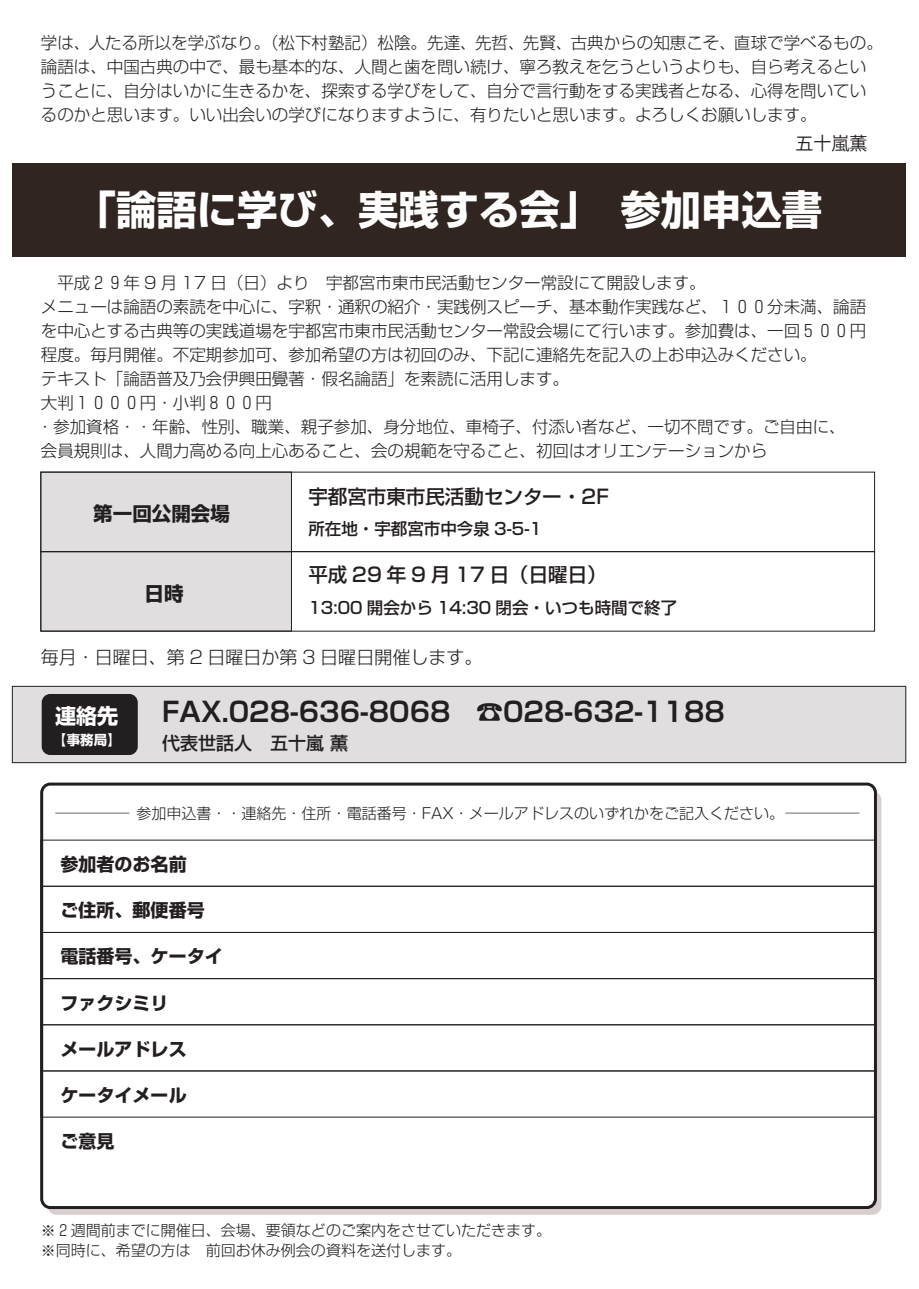
<style>
.page{position:relative;width:919px;height:1289px;background:#fff}
.page>*{position:absolute;margin:0;border:0;box-sizing:border-box;transform-origin:0 0}
.t1{font:700 40.35px "Shin Go";color:#fff}
.t2{font:700 27px "Shin Go De";color:#231f20}
.t3{font:700 21px "Shin Go";color:#fff}
.t4{font:500 19.5px "Shin Go";color:#231f20}
.t5{font:700 19.5px "Shin Go";color:#231f20}
.t6{font:700 18px "Shin Go";color:#231f20}
.t7{font:300 18px "Shin Go";color:#231f20}
.t8{font:500 18px "Shin Go";color:#231f20}
.t9{font:18px "Koz Go Pr 6 N";color:#231f20}
.t10{font:300 16.5px/24px "Shin Go";color:#231f20}
.t11{font:500 16.5px "Shin Go";color:#231f20}
.t12{font:300 15px/20.2px "Shin Go";color:#231f20}
.t13{font:700 13.5px "Shin Go";color:#fff}
</style>
<div class="page">
<div style="left:12px;top:686px;width:893px;height:76px;background:#e0dede;border:1px solid #231f20"></div>
<div style="left:42px;top:694px;width:96px;height:61px;background:#231f20;border-radius:9px"></div>
<svg style="left:48px;top:791px;width:833px;height:423px;fill:#d9cfd0"></svg>
<div style="left:42px;top:784px;width:833px;height:423px;background:#fff;border-radius:9px"></div>
<div style="left:40px;top:782px;width:836px;height:426px;border:3px solid #231f20;border-radius:9px"></div>
<div style="left:41px;top:472px;width:250px;height:80px;background:#e0dede"></div>
<div style="left:41px;top:551px;width:250px;height:80px;background:#e0dede"></div>
<div style="left:12px;top:163px;width:893px;height:93px;background:#302521"></div>
<div style="left:41px;top:886px;width:833px;height:46px;border:1px solid #231f20"></div>
<div style="left:41px;top:932px;width:833px;height:46px;border:1px solid #231f20"></div>
<div style="left:41px;top:978px;width:833px;height:46px;border:1px solid #231f20"></div>
<div style="left:41px;top:1024px;width:833px;height:47px;border:1px solid #231f20"></div>
<div style="left:41px;top:1070px;width:833px;height:47px;border:1px solid #231f20"></div>
<div style="left:41px;top:551px;width:833px;height:80px;border:1px solid #231f20"></div>
<hr style="left:55px;top:812px;width:74px;height:1px;background:#716c6c">
<hr style="left:785px;top:812px;width:74px;height:1px;background:#716c6c">
<p class="t10" style="left:41px;top:30px;width:843px">学は、人たる所以を学ぶなり。（松下村塾記）松陰。先達、先哲、先賢、古典からの知恵こそ、直球で学べるもの。論語は、中国古典の中で、最も基本的な、人間と歯を問い続け、寧ろ教えを乞うというよりも、自ら考えるということに、自分はいかに生きるかを、探索する学びをして、自分で言行動をする実践者となる、心得を問いているのかと思います。いい出会いの学びになりますように、有りたいと思います。よろしくお願いします。</p>
<p class="t9" style="left:795px;top:133px;width:73px">五十嵐薫</p>
<h1 class="t1" style="left:76px;top:182px;width:748px">「論語に学び、実践する会」　参加申込書</h1>
<p class="t10" style="left:37px;top:270px;width:831px">　平成２９年 9 月 17 日（日）より　宇都宮市東市民活動センター常設にて開設します。<br>メニューは論語の素読を中心に、字釈・通釈の紹介・実践例スピーチ、基本動作実践など、１００分未満、論語を中心とする古典等の実践道場を宇都宮市東市民活動センター常設会場にて行います。参加費は、一回５００円程度。毎月開催。不定期参加可、参加希望の方は初回のみ、下記に連絡先を記入の上お申込みください。<br>テキスト「論語普及乃会伊興田覺著・假名論語」を素読に活用します。<br>大判１０００円・小判８００円<br>・参加資格・・年齢、性別、職業、親子参加、身分地位、車椅子、付添い者など、一切不問です。ご自由に、会員規則は、人間力高める向上心あること、会の規範を守ること、初回はオリエンテーションから</p>
<p class="t5" style="left:93px;top:501px;width:138px">第一回公開会場</p>
<p class="t5" style="left:145px;top:580px;width:40px">日時</p>
<p class="t4" style="left:308px;top:483px;width:302px">宇都宮市東市民活動センター・2F</p>
<p class="t11" style="left:308px;top:518px;width:235px">所在地・宇都宮市中今泉 3-5-1</p>
<p class="t4" style="left:308px;top:562px;width:300px">平成 29 年 9 月 17 日（日曜日）</p>
<p class="t11" style="left:308px;top:597px;width:370px">13:00 開会から 14:30 閉会・いつも時間で終了</p>
<p class="t7" style="left:41px;top:646px;width:443px">毎月・日曜日、第 2 日曜日か第 3 日曜日開催します。</p>
<h2 class="t2" style="left:162px;top:694px;width:564px">FAX.028-636-8068 ☎028-632-1188</h2>
<p class="t3" style="left:55px;top:701px;width:64px">連絡先</p>
<p class="t13" style="left:53px;top:731px;width:69px">【事務局】</p>
<p class="t8" style="left:162px;top:731px;width:187px">代表世話人　五十嵐 薫</p>
<p class="t12" style="left:136px;top:802px;width:649px">参加申込書・・連絡先・住所・電話番号・FAX・メールアドレスのいずれかをご記入ください。</p>
<p class="t6" style="left:61px;top:852px;width:127px">参加者のお名前</p>
<p class="t6" style="left:61px;top:898px;width:146px">ご住所、郵便番号</p>
<p class="t6" style="left:61px;top:944px;width:163px">電話番号、ケータイ</p>
<p class="t6" style="left:61px;top:990px;width:110px">ファクシミリ</p>
<p class="t6" style="left:61px;top:1036px;width:127px">メールアドレス</p>
<p class="t6" style="left:61px;top:1082px;width:127px">ケータイメール</p>
<p class="t6" style="left:61px;top:1128px;width:55px">ご意見</p>
<p class="t12" style="left:41px;top:1219px;width:511px">※２週間前までに開催日、会場、要領などのご案内をさせていただきます。※同時に、希望の方は　前回お休み例会の資料を送付します。</p>
</div>
